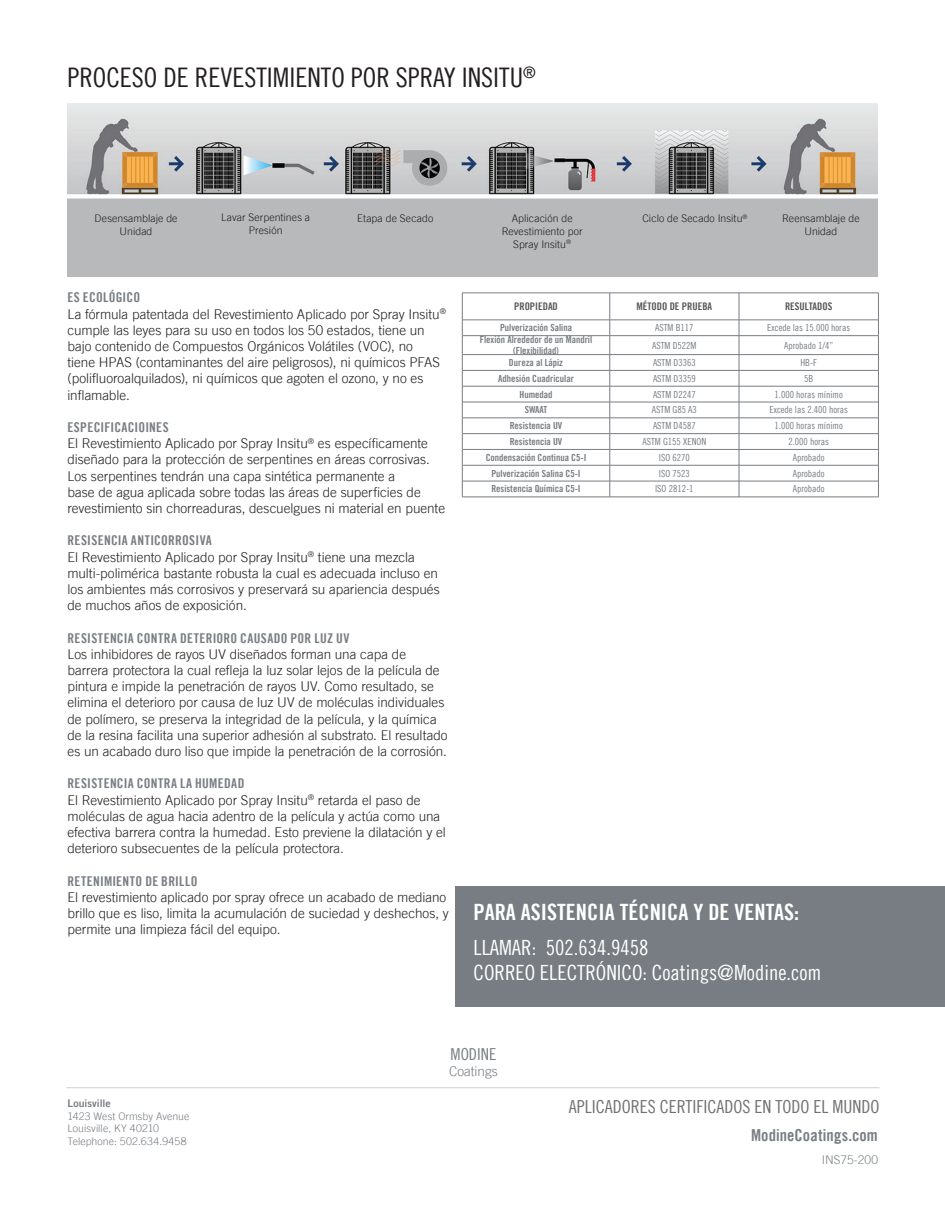
<style>
.page{position:relative;width:945px;height:1215px;background:#fff}
.page>*{position:absolute;margin:0;border:0;box-sizing:border-box;transform-origin:0 0}
.t1{font:27px "Trade Gothic LT Cond Eighteen";color:#231f20}
.t2{font:22.5px "Trade Gothic LT Bold Cond Twenty";color:#fff}
.t3{font:21px/25.5px "Trade Gothic LT Cond Eighteen";color:#fff}
.t4{font:18px "Trade Gothic LT Cond Eighteen";color:#707173}
.t5{font:16.5px "Trade Gothic LT Bold Cond Twenty";letter-spacing:.005em;color:#787d83}
.t6{font:16.5px "Trade Gothic LT Cond Eighteen";color:#787d83}
.t7{font:300 13.5px/16.2px "Trade Gothic LT";color:#231f20}
.t8{font:13.5px "Trade Gothic LT Bold Cond Twenty";letter-spacing:.025em;color:#787d83}
.t9{font:300 13.5px "Trade Gothic LT";color:#787d83}
.t10{font:300 12px "Trade Gothic LT";color:#7d8382}
.t11{font:300 10.5px/12.6px "Trade Gothic LT";letter-spacing:.005em;color:#231f20;text-align:center}
.t12{font:300 10.5px/12.6px "Trade Gothic LT";letter-spacing:.01em;color:#787d83}
.t13{font:10.5px "Trade Gothic LT Bold Cond Twenty";color:#58585a}
.t14{font:10.5px "Trade Gothic LT Bold Two";color:#787d83}
.t15{font:9.75px "Trade Gothic LT Cond Eighteen";color:#787d83}
.t16{font:9.75px/11.7px "Trade Gothic LT Bold Cond Twenty";color:#787d83;text-align:center}
</style>
<div class="page">
<img style="left:67px;top:104px;width:811px;height:96px">
<hr style="left:67px;top:1087px;width:813px;height:1px;background:#787d83">
<div style="left:455px;top:886px;width:490px;height:120px;background:#787d83"></div>
<svg style="left:610px;top:294px;width:1px;height:203px"></svg>
<svg style="left:739px;top:294px;width:1px;height:203px"></svg>
<hr style="left:462px;top:293px;width:148px;height:1px;background:#787d83">
<hr style="left:610px;top:293px;width:129px;height:1px;background:#787d83">
<hr style="left:739px;top:293px;width:140px;height:1px;background:#787d83">
<svg style="left:462px;top:293px;width:1px;height:204px"></svg>
<svg style="left:878px;top:294px;width:1px;height:203px"></svg>
<hr style="left:462px;top:320px;width:148px;height:1px;background:#787d83">
<hr style="left:462px;top:335px;width:148px;height:1px;background:#787d83">
<hr style="left:462px;top:354px;width:148px;height:1px;background:#787d83">
<hr style="left:462px;top:370px;width:148px;height:1px;background:#787d83">
<hr style="left:462px;top:386px;width:148px;height:1px;background:#787d83">
<hr style="left:462px;top:402px;width:148px;height:1px;background:#787d83">
<hr style="left:462px;top:418px;width:148px;height:1px;background:#787d83">
<hr style="left:462px;top:433px;width:148px;height:1px;background:#787d83">
<hr style="left:462px;top:449px;width:148px;height:1px;background:#787d83">
<hr style="left:462px;top:465px;width:148px;height:1px;background:#787d83">
<hr style="left:462px;top:481px;width:148px;height:1px;background:#787d83">
<hr style="left:610px;top:320px;width:129px;height:1px;background:#787d83">
<hr style="left:610px;top:335px;width:129px;height:1px;background:#787d83">
<hr style="left:610px;top:354px;width:129px;height:1px;background:#787d83">
<hr style="left:610px;top:370px;width:129px;height:1px;background:#787d83">
<hr style="left:610px;top:386px;width:129px;height:1px;background:#787d83">
<hr style="left:610px;top:402px;width:129px;height:1px;background:#787d83">
<hr style="left:610px;top:418px;width:129px;height:1px;background:#787d83">
<hr style="left:610px;top:433px;width:129px;height:1px;background:#787d83">
<hr style="left:610px;top:449px;width:129px;height:1px;background:#787d83">
<hr style="left:610px;top:465px;width:129px;height:1px;background:#787d83">
<hr style="left:610px;top:481px;width:129px;height:1px;background:#787d83">
<hr style="left:739px;top:320px;width:139px;height:1px;background:#787d83">
<hr style="left:739px;top:335px;width:139px;height:1px;background:#787d83">
<hr style="left:739px;top:354px;width:139px;height:1px;background:#787d83">
<hr style="left:739px;top:370px;width:139px;height:1px;background:#787d83">
<hr style="left:739px;top:386px;width:139px;height:1px;background:#787d83">
<hr style="left:739px;top:402px;width:139px;height:1px;background:#787d83">
<hr style="left:739px;top:418px;width:139px;height:1px;background:#787d83">
<hr style="left:739px;top:433px;width:139px;height:1px;background:#787d83">
<hr style="left:739px;top:449px;width:139px;height:1px;background:#787d83">
<hr style="left:739px;top:465px;width:139px;height:1px;background:#787d83">
<hr style="left:739px;top:481px;width:139px;height:1px;background:#787d83">
<hr style="left:462px;top:497px;width:148px;height:1px;background:#787d83">
<hr style="left:610px;top:497px;width:129px;height:1px;background:#787d83">
<hr style="left:739px;top:497px;width:140px;height:1px;background:#787d83">
<div style="left:67px;top:200px;width:811px;height:77px;background:#b8b9ba"></div>
<h1 class="t1" style="left:68px;top:61px;width:470px">PROCESO DE REVESTIMIENTO POR SPRAY INSITU<sup>®</sup></h1>
<p class="t11" style="left:95px;top:212px;width:84px">Desensamblaje de<br>Unidad</p>
<p class="t11" style="left:221px;top:211px;width:91px">Lavar Serpentines a<br>Presión</p>
<p class="t11" style="left:357px;top:212px;width:78px">Etapa de Secado</p>
<p class="t11" style="left:502px;top:212px;width:82px">Aplicación de<br>Revestimiento por<br>Spray Insitu<sup>®</sup></p>
<p class="t11" style="left:643px;top:212px;width:107px">Ciclo de Secado Insitu<sup>®</sup></p>
<p class="t11" style="left:782px;top:212px;width:79px">Reensamblaje de<br>Unidad</p>
<p class="t8" style="left:68px;top:289px;width:74px">ES ECOLÓGICO</p>
<p class="t7" style="left:67px;top:306px;width:380px">La fórmula patentada del Revestimiento Aplicado por Spray Insitu<sup>® </sup>cumple las leyes para su uso en todos los 50 estados, tiene un bajo contenido de Compuestos Orgánicos Volátiles (VOC), no<br>tiene HPAS (contaminantes del aire peligrosos), ni químicos PFAS (polifluoroalquilados), ni químicos que agoten el ozono, y no es inflamable.</p>
<p class="t8" style="left:67px;top:419px;width:103px">ESPECIFICACIOINES</p>
<p class="t7" style="left:67px;top:435px;width:379px">El Revestimiento Aplicado por Spray Insitu<sup>®</sup> es específicamente diseñado para la protección de serpentines en áreas corrosivas.<br>Los serpentines tendrán una capa sintética permanente a<br>base de agua aplicada sobre todas las áreas de superficies de revestimiento sin chorreaduras, descuelgues ni material en puente</p>
<p class="t8" style="left:68px;top:532px;width:146px">RESISENCIA ANTICORROSIVA</p>
<p class="t7" style="left:68px;top:549px;width:374px">El Revestimiento Aplicado por Spray Insitu<sup>®</sup> tiene una mezcla multi-polimérica bastante robusta la cual es adecuada incluso en los ambientes más corrosivos y preservará su apariencia después de muchos años de exposición.</p>
<p class="t8" style="left:68px;top:630px;width:283px">RESISTENCIA CONTRA DETERIORO CAUSADO POR LUZ UV</p>
<p class="t7" style="left:68px;top:646px;width:382px">Los inhibidores de rayos UV diseñados forman una capa de barrera protectora la cual refleja la luz solar lejos de la película de pintura e impide la penetración de rayos UV. Como resultado, se elimina el deterioro por causa de luz UV de moléculas individuales de polímero, se preserva la integridad de la película, y la química de la resina facilita una superior adhesión al substrato. El resultado es un acabado duro liso que impide la penetración de la corrosión.</p>
<p class="t8" style="left:68px;top:775px;width:178px">RESISTENCIA CONTRA LA HUMEDAD</p>
<p class="t7" style="left:68px;top:792px;width:380px">El Revestimiento Aplicado por Spray Insitu<sup>®</sup> retarda el paso de moléculas de agua hacia adentro de la película y actúa como una efectiva barrera contra la humedad. Esto previene la dilatación y el deterioro subsecuentes de la película protectora.</p>
<p class="t8" style="left:68px;top:873px;width:131px">RETENIMIENTO DE BRILLO</p>
<p class="t7" style="left:68px;top:889px;width:383px">El revestimiento aplicado por spray ofrece un acabado de mediano brillo que es liso, limita la acumulación de suciedad y deshechos, y permite una limpieza fácil del equipo.</p>
<p class="t13" style="left:514px;top:300px;width:45px">PROPIEDAD</p>
<p class="t13" style="left:636px;top:300px;width:77px">MÉTODO DE PRUEBA</p>
<p class="t13" style="left:785px;top:300px;width:49px">RESULTADOS</p>
<p class="t16" style="left:500px;top:322px;width:73px">Pulverización Salina</p>
<p class="t15" style="left:655px;top:322px;width:40px">ASTM B117</p>
<p class="t15" style="left:767px;top:322px;width:84px">Excede las 15.000 horas</p>
<p class="t16" style="left:480px;top:333px;width:114px">Flexión Alrededor de un Mandril (Flexibilidad)</p>
<p class="t15" style="left:652px;top:339px;width:46px">ASTM D522M</p>
<p class="t15" style="left:784px;top:339px;width:51px">Aprobado 1/4”</p>
<p class="t16" style="left:509px;top:357px;width:56px">Dureza al Lápiz</p>
<p class="t15" style="left:653px;top:357px;width:44px">ASTM D3363</p>
<p class="t15" style="left:800px;top:357px;width:18px">HB-F</p>
<p class="t16" style="left:498px;top:372px;width:77px">Adhesión Cuadricular</p>
<p class="t15" style="left:653px;top:373px;width:44px">ASTM D3359</p>
<p class="t15" style="left:804px;top:373px;width:11px">5B</p>
<p class="t16" style="left:520px;top:388px;width:35px">Humedad</p>
<p class="t15" style="left:653px;top:388px;width:44px">ASTM D2247</p>
<p class="t15" style="left:775px;top:388px;width:70px">1.000 horas mínimo</p>
<p class="t16" style="left:525px;top:404px;width:24px">SWAAT</p>
<p class="t15" style="left:652px;top:404px;width:46px">ASTM G85 A3</p>
<p class="t15" style="left:769px;top:404px;width:80px">Excede las 2.400 horas</p>
<p class="t16" style="left:510px;top:420px;width:54px">Resistencia UV</p>
<p class="t15" style="left:653px;top:420px;width:44px">ASTM D4587</p>
<p class="t15" style="left:775px;top:420px;width:70px">1.000 horas mínimo</p>
<p class="t16" style="left:510px;top:436px;width:54px">Resistencia UV</p>
<p class="t15" style="left:642px;top:436px;width:65px">ASTM G155 XENON</p>
<p class="t15" style="left:788px;top:436px;width:42px">2.000 horas</p>
<p class="t16" style="left:486px;top:451px;width:102px">Condensación Continua C5-I</p>
<p class="t15" style="left:659px;top:452px;width:32px">ISO 6270</p>
<p class="t15" style="left:793px;top:452px;width:33px">Aprobado</p>
<p class="t16" style="left:491px;top:467px;width:91px">Pulverización Salina C5-I</p>
<p class="t15" style="left:659px;top:467px;width:32px">ISO 7523</p>
<p class="t15" style="left:793px;top:467px;width:33px">Aprobado</p>
<p class="t16" style="left:491px;top:483px;width:91px">Resistencia Química C5-I</p>
<p class="t15" style="left:655px;top:483px;width:40px">ISO 2812-1</p>
<p class="t15" style="left:793px;top:483px;width:33px">Aprobado</p>
<h2 class="t2" style="left:474px;top:899px;width:327px">PARA ASISTENCIA TÉCNICA Y DE VENTAS:</h2>
<h3 class="t3" style="left:474px;top:934px;width:350px">LLAMAR: 502.634.9458<br>CORREO ELECTRÓNICO: Coatings@Modine.com</h3>
<p class="t14" style="left:68px;top:1097px;width:45px">Louisville</p>
<p class="t12" style="left:68px;top:1110px;width:123px">1423 West Ormsby Avenue<br>Louisville, KY 40210<br>Telephone: 502.634.9458</p>
<p class="t6" style="left:451px;top:1044px;width:47px">MODINE</p>
<p class="t9" style="left:449px;top:1063px;width:50px">Coatings</p>
<h3 class="t4" style="left:569px;top:1096px;width:312px">APLICADORES CERTIFICADOS EN TODO EL MUNDO</h3>
<p class="t5" style="left:751px;top:1125px;width:128px">ModineCoatings.com</p>
<p class="t10" style="left:822px;top:1153px;width:58px">INS75-200</p>
</div>
